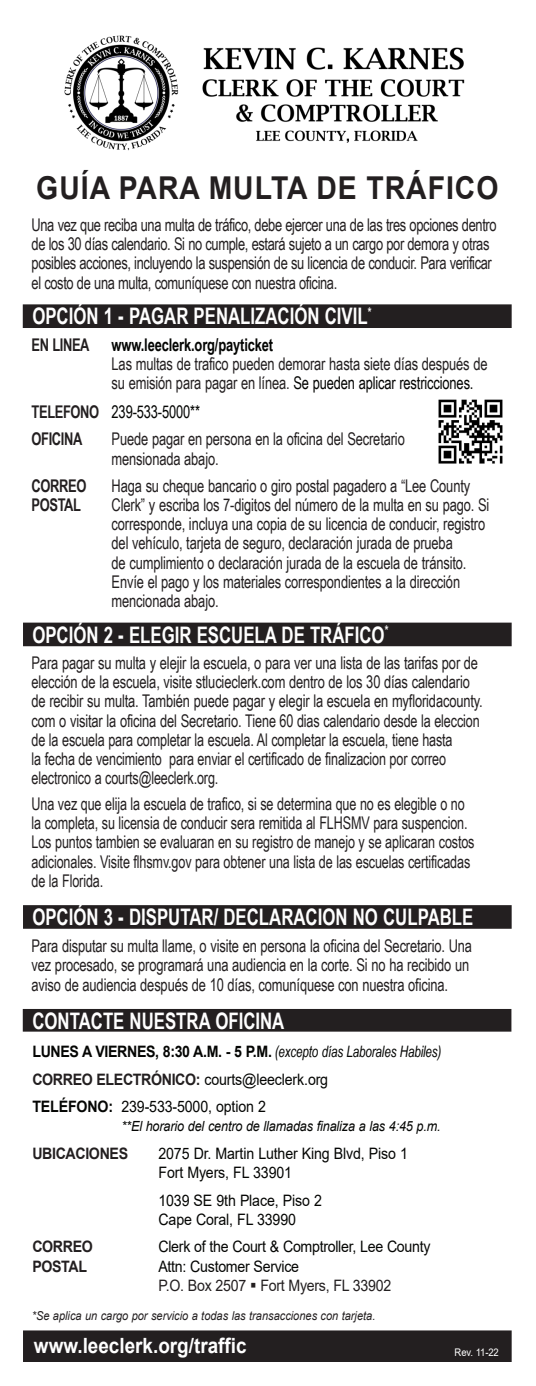
<style>
.page{position:relative;width:536px;height:1386px;background:#fff}
.page>*{position:absolute;margin:0;border:0;box-sizing:border-box;transform-origin:0 0}
.t1{font:700 31.5px "Arial";letter-spacing:.035em;color:#231f20;scale:.9 1}
.t2{font:700 22.75px "Arial Narrow";color:#fff;scale:.9 1}
.t3{font:700 21px "Arial";color:#fff;scale:.9 1}
.t4{font:17.5px/19.2px "Arial Narrow";letter-spacing:-.01em;color:#231f20;scale:.9 1}
.t5{font:17.5px/19.2px "Arial Narrow";letter-spacing:-.01em;color:#231f20;scale:.88 1}
.t6{font:700 17.5px/27.1px "Arial Narrow";letter-spacing:-.025em;color:#231f20;scale:.9 1}
.t7{font:17.5px "Arial Narrow";letter-spacing:-.01em;color:#040503;scale:.9 1}
.t8{font:15.75px/19.2px "Arial";letter-spacing:-.01em;color:#040503;scale:.9 1}
.t9{font:italic 15.75px "Arial Narrow";letter-spacing:-.01em;color:#040503;scale:.9 1}
.t10{font:15.75px/19.2px "Arial";letter-spacing:-.02em;color:#231f20;scale:.9 1}
.t11{font:700 15.75px "Arial";letter-spacing:-.025em;color:#231f20;scale:.9 1}
.t12{font:italic 14px "Arial";letter-spacing:-.01em;color:#040503;scale:.9 1}
.t13{font:italic 12.25px "Arial";color:#231f20;scale:.9 1}
.t14{font:10.5px "Arial";letter-spacing:-.01em;color:#fff;scale:.9 1}
.s1{font-weight:700;color:#040503}
.s2{color:#040503}
.s3{font-family:"Arial";font-weight:700;font-style:normal}
.s4{font-weight:700;color:#231f20}
.s5{font-weight:700}
</style>
<div class="page">
<div style="left:24px;top:1331px;width:486px;height:30px;background:#231f20"></div>
<div style="left:23px;top:1330px;width:488px;height:32px;border:2px solid #231f20"></div>
<div style="left:24px;top:1010px;width:486px;height:21px;background:#231f20"></div>
<div style="left:23px;top:1009px;width:488px;height:23px;border:2px solid #231f20"></div>
<div style="left:24px;top:906px;width:486px;height:22px;background:#231f20"></div>
<div style="left:23px;top:905px;width:488px;height:24px;border:2px solid #231f20"></div>
<div style="left:24px;top:623px;width:486px;height:22px;background:#231f20"></div>
<div style="left:23px;top:623px;width:488px;height:23px;border:2px solid #231f20"></div>
<div style="left:24px;top:305px;width:486px;height:22px;background:#231f20"></div>
<div style="left:23px;top:304px;width:488px;height:24px;border:2px solid #231f20"></div>
<img style="left:64px;top:35px;width:401px;height:116px">
<img style="left:438px;top:399px;width:65px;height:65px">
<p class="t1" style="left:36px;top:165px;width:515px">GUÍA PARA MULTA DE TRÁFICO</p>
<p class="t4" style="left:32px;top:214px;width:518px">Una vez que reciba una multa de tráfico, debe ejercer una de las tres opciones dentro de los 30 días calendario. Si no cumple, estará sujeto a un cargo por demora y otras posibles acciones, incluyendo la suspensión de su licencia de conducir. Para verificar el costo de una multa, comuníquese con nuestra oficina.</p>
<p class="t2" style="left:32px;top:299px;width:378px">OPCIÓN 1 - PAGAR PENALIZACIÓN CIVIL<sup>*</sup></p>
<p class="t4" style="left:112px;top:334px;width:419px"><span class="s1">www.leeclerk.org/payticket<br></span>Las multas de trafico pueden demorar hasta siete días después de su emisión para pagar en línea. <span class="s2">Se pueden aplicar restricciones.</span></p>
<p class="t7" style="left:112px;top:399px;width:100px">239-533-5000**</p>
<p class="t4" style="left:112px;top:429px;width:327px">Puede pagar en persona en la oficina del Secretario mensionada abajo.</p>
<p class="t4" style="left:112px;top:475px;width:421px">Haga su cheque bancario o giro postal pagadero a “Lee County Clerk” y escriba los 7-digitos del número de la multa en su pago. Si corresponde, incluya una copia de su licencia de conducir, registro del vehículo, tarjeta de seguro, declaración jurada de prueba<br>de cumplimiento o declaración jurada de la escuela de tránsito.<br>Envíe el pago y los materiales correspondientes a la dirección mencionada abajo.</p>
<p class="t6" style="left:32px;top:330px;width:66px">EN LINEA</p>
<p class="t6" style="left:32px;top:398px;width:77px">TELEFONO<br>OFICINA</p>
<p class="t6" style="left:32px;top:475px;width:62px;line-height:19.2px">CORREO<br>POSTAL</p>
<p class="t2" style="left:32px;top:617px;width:397px">OPCIÓN 2 - ELEGIR ESCUELA DE TRÁFICO<sup>*</sup></p>
<p class="t4" style="left:32px;top:652px;width:502px">Para pagar su multa y elejir la escuela, o para ver una lista de las tarifas por de elección de la escuela, visite stlucieclerk.com dentro de los 30 días calendario de recibir su multa. También puede pagar y elegir la escuela en myfloridacounty. com o visitar la oficina del Secretario. Tiene 60 dias calendario desde la eleccion de la escuela para completar la escuela. Al completar la escuela, tiene hasta<br>la fecha de vencimiento para enviar el certificado de finalizacion por correo electronico a courts@leeclerk.org.</p>
<p class="t5" style="left:32px;top:793px;width:505px">Una vez que elija la escuela de trafico, si se determina que no es elegible o no la completa, su licensia de conducir sera remitida al FLHSMV para suspencion.<br>Los puntos tambien se evaluaran en su registro de manejo y se aplicaran costos adicionales. Visite flhsmv.gov para obtener una lista de las escuelas certificadas de la Florida.</p>
<p class="t2" style="left:32px;top:900px;width:491px">OPCIÓN 3 - DISPUTAR/ DECLARACION NO CULPABLE</p>
<p class="t4" style="left:32px;top:936px;width:491px">Para disputar su multa llame, o visite en persona la oficina del Secretario. Una vez procesado, se programará una audiencia en la corte. Si no ha recibido un aviso de audiencia después de 10 días, comuníquese con nuestra oficina.</p>
<p class="t2" style="left:32px;top:1004px;width:281px">CONTACTE NUESTRA OFICINA</p>
<p class="t9" style="left:32px;top:1041px;width:456px"><span class="s3">LUNES A VIERNES, 8:30 A.M. - 5 P.M.</span> (excepto días Laborales Habiles)</p>
<p class="t8" style="left:32px;top:1070px;width:330px"><span class="s4">CORREO ELECTRÓNICO:</span> courts@leeclerk.org</p>
<p class="t8" style="left:32px;top:1097px;width:261px"><span class="s5">TELÉFONO:</span> 239-533-5000, option 2</p>
<p class="t12" style="left:121px;top:1118px;width:356px">**El horario del centro de llamadas finaliza a las 4:45 p.m.</p>
<p class="t11" style="left:32px;top:1142px;width:108px">UBICACIONES</p>
<p class="t8" style="left:158px;top:1144px;width:279px">2075 Dr. Martin Luther King Blvd, Piso 1<br>Fort Myers, FL 33901</p>
<p class="t8" style="left:158px;top:1190px;width:183px">1039 SE 9th Place, Piso 2<br>Cape Coral, FL 33990</p>
<p class="t11" style="left:32px;top:1236px;width:69px">CORREO</p>
<p class="t8" style="left:158px;top:1237px;width:304px">Clerk of the Court &amp; Comptroller, Lee County</p>
<p class="t11" style="left:32px;top:1255px;width:62px">POSTAL</p>
<p class="t10" style="left:158px;top:1256px;width:260px"><span class="s2">Attn: Customer Service<br></span>P.O. Box 2507 ▪ Fort Myers, FL 33902</p>
<p class="t13" style="left:32px;top:1308px;width:383px">*Se aplica un cargo por servicio a todas las transacciones con tarjeta.</p>
<p class="t3" style="left:34px;top:1331px;width:238px">www.leeclerk.org/traffic</p>
<p class="t14" style="left:454px;top:1345px;width:51px">Rev. 11-22</p>
</div>
